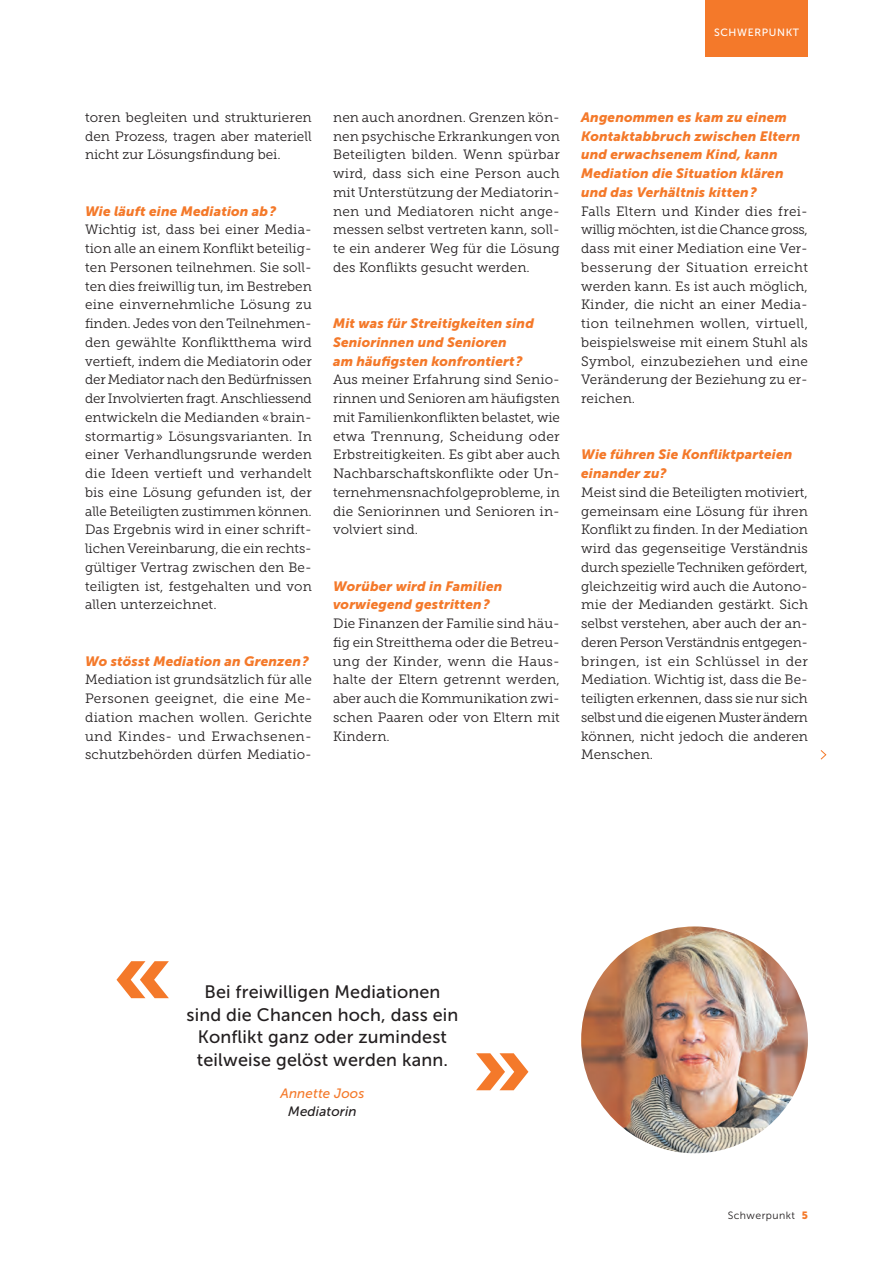
<style>
.page{position:relative;width:893px;height:1263px;background:#fff}
.page>*{position:absolute;margin:0;border:0;box-sizing:border-box;transform-origin:0 0}
.Titel{font:90px "Museo Slab 900";color:#f4792a}
.Zitat{font:18px/22.5px "Museo Sans 500";letter-spacing:.01em;color:#231f20;text-align:center}
.Grundtext{font:13.5px/18.8px "Museo Slab 300";letter-spacing:.01em;color:#231f20;text-align:justify}
.Zwischentitel{font:italic 13.5px/18.8px "Museo Sans 900";letter-spacing:.01em;color:#f4792a}
.Bildlegende{font:italic 13.5px "Museo Sans 500";letter-spacing:.01em;color:#f4792a}
.Bildlegende-2{font:italic 13.5px "Museo Sans 500";letter-spacing:.01em;color:#231f20}
.Fusszeile_rechts{font:10.5px "Museo Sans 300";letter-spacing:.04em;color:#231f20}
.t1{font:10.5px "Museo Sans 500";letter-spacing:.06em;color:#fff}
.s1{font-family:"Museo Sans 900";color:#f4792a}
</style>
<div class="page">
<div style="left:705px;top:0;width:103px;height:56px;background:#f4792a"></div>
<img style="left:581px;top:926px;width:227px;height:227px;border-radius:113px">
<svg style="left:820px;top:750px;width:7px;height:10px"></svg>
<p class="t1" style="left:714px;top:27px;width:86px">SCHWERPUNKT</p>
<p class="Grundtext" style="left:85px;top:108px;width:228px">toren begleiten und strukturieren den Prozess, tragen aber materiell nicht zur Lösungsfindung bei.</p>
<p class="Zwischentitel" style="left:85px;top:201px;width:193px">Wie läuft eine Mediation ab?</p>
<p class="Grundtext" style="left:85px;top:220px;width:228px;text-align:left">Wichtig ist, dass bei einer Media&shy;tion alle an einem Konflikt beteilig&shy;ten Personen teilnehmen. Sie soll&shy;ten dies freiwillig tun, im Bestreben eine einvernehmliche Lösung zu finden. Jedes von den Teilnehmen&shy;den gewählte Konfliktthema wird vertieft, indem die Mediatorin oder der Mediator nach den Bedürfnissen der Involvierten fragt. Anschliessend entwickeln die Medianden «brain&shy;stormartig» Lösungsvarianten. In einer Verhandlungsrunde werden die Ideen vertieft und verhandelt bis eine Lösung gefunden ist, der alle Beteiligten zustimmen können.<br>Das Ergebnis wird in einer schrift&shy;lichen Vereinbarung, die ein rechts&shy;gültiger Vertrag zwischen den Be&shy;teiligten ist, festgehalten und von allen unterzeichnet.</p>
<p class="Zwischentitel" style="left:85px;top:651px;width:225px">Wo stösst Mediation an Grenzen?</p>
<p class="Grundtext" style="left:85px;top:670px;width:228px">Mediation ist grundsätzlich für alle Personen geeignet, die eine Me&shy;diation machen wollen. Gerichte und Kindes- und Erwachsenen&shy;schutzbehörden dürfen Mediatio-</p>
<p class="Grundtext" style="left:333px;top:108px;width:228px">nen auch anordnen. Grenzen kön&shy;nen psychische Erkrankungen von Beteiligten bilden. Wenn spürbar wird, dass sich eine Person auch mit Unterstützung der Mediatorin&shy;nen und Mediatoren nicht ange&shy;messen selbst vertreten kann, soll&shy;te ein anderer Weg für die Lösung des Konflikts gesucht werden.</p>
<p class="Zwischentitel" style="left:333px;top:314px;width:202px">Mit was für Streitigkeiten sind<br>Seniorinnen und Senioren<br>am häufigsten konfrontiert?</p>
<p class="Grundtext" style="left:333px;top:370px;width:228px">Aus meiner Erfahrung sind Senio&shy;rinnen und Senioren am häufigsten mit Familienkonflikten belastet, wie etwa Trennung, Scheidung oder Erbstreitigkeiten. Es gibt aber auch Nachbarschaftskonflikte oder Un&shy;ternehmensnachfolgeprobleme, in die Seniorinnen und Senioren in&shy;volviert sind.</p>
<p class="Zwischentitel" style="left:333px;top:576px;width:171px">Worüber wird in Familien vorwiegend gestritten?</p>
<p class="Grundtext" style="left:333px;top:614px;width:228px">Die Finanzen der Familie sind häu&shy;fig ein Streitthema oder die Betreu&shy;ung der Kinder, wenn die Haus&shy;halte der Eltern getrennt werden, aber auch die Kommunikation zwi&shy;schen Paaren oder von Eltern mit Kindern.</p>
<p class="Zwischentitel" style="left:581px;top:108px;width:221px">Angenommen es kam zu einem<br>Kontaktabbruch zwischen Eltern und erwachsenem Kind, kann<br>Mediation die Situation klären und das Verhältnis kitten?</p>
<p class="Grundtext" style="left:581px;top:202px;width:228px">Falls Eltern und Kinder dies frei&shy;willig möchten, ist die Chance gross, dass mit einer Mediation eine Ver&shy;besserung der Situation erreicht werden kann. Es ist auch möglich, Kinder, die nicht an einer Media&shy;tion teilnehmen wollen, virtuell, beispielsweise mit einem Stuhl als Symbol, einzubeziehen und eine Veränderung der Beziehung zu er&shy;reichen.</p>
<p class="Zwischentitel" style="left:581px;top:445px;width:213px">Wie führen Sie Konfliktparteien einander zu?</p>
<p class="Grundtext" style="left:581px;top:483px;width:228px">Meist sind die Beteiligten motiviert, gemeinsam eine Lösung für ihren Konflikt zu finden. In der Mediation wird das gegenseitige Verständnis durch spezielle Techniken gefördert, gleichzeitig wird auch die Autono&shy;mie der Medianden gestärkt. Sich selbst verstehen, aber auch der an&shy;deren Person Verständnis entgegen&shy;bringen, ist ein Schlüssel in der Mediation. Wichtig ist, dass die Be&shy;teiligten erkennen, dass sie nur sich selbst und die eigenen Muster ändern können, nicht jedoch die anderen Menschen.</p>
<p class="Titel" style="left:114px;top:921px;width:60px">«</p>
<p class="Zitat" style="left:187px;top:981px;width:273px">Bei freiwilligen Mediationen sind die Chancen hoch, dass ein<br>Konflikt ganz oder zumindest teilweise gelöst werden kann.</p>
<p class="Bildlegende" style="left:280px;top:1086px;width:86px">Annette Joos</p>
<p class="Bildlegende-2" style="left:288px;top:1104px;width:70px">Mediatorin</p>
<p class="Titel" style="left:472px;top:1013px;width:60px">»</p>
<p class="Fusszeile_rechts" style="left:728px;top:1209px;width:82px">Schwerpunkt <span class="s1">5</span></p>
</div>
